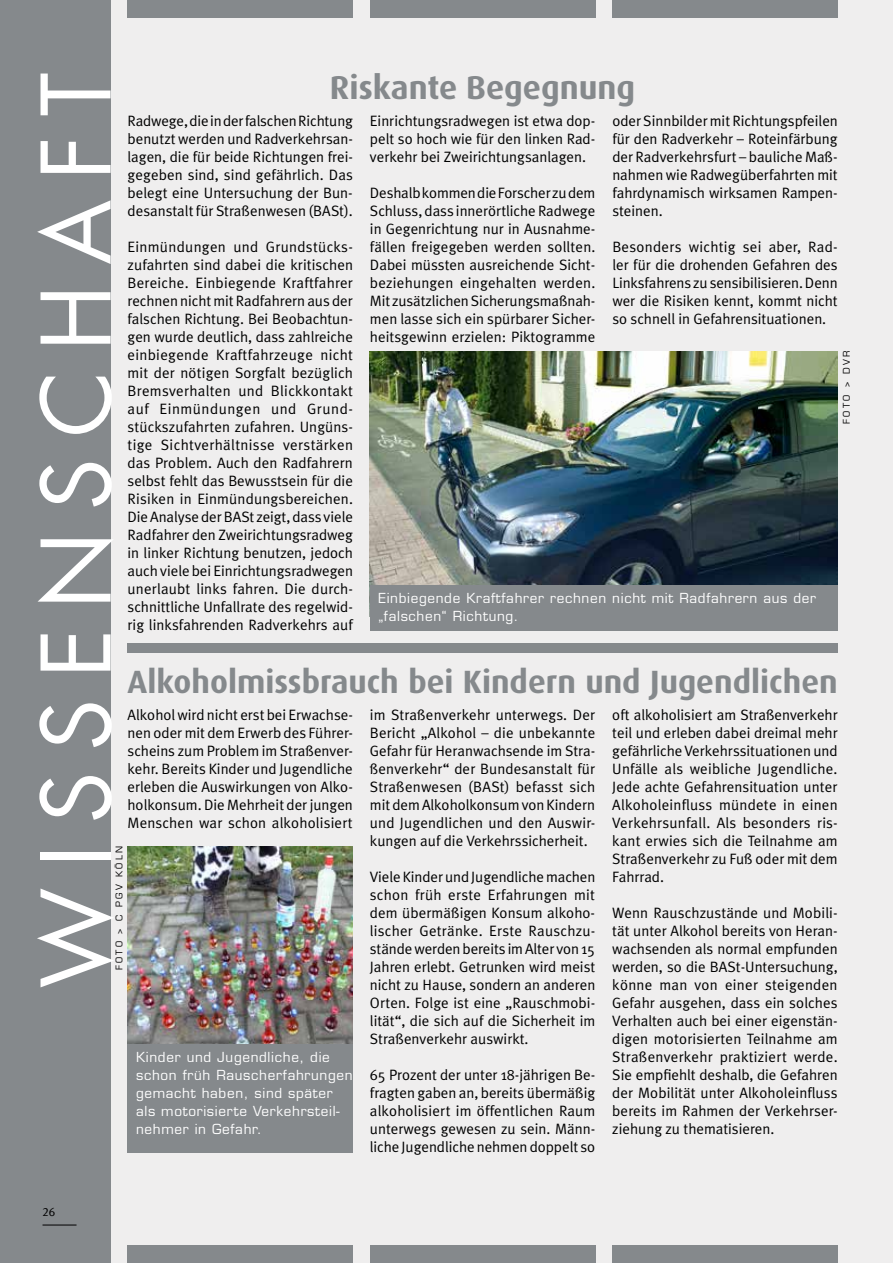
<style>
.page{position:relative;width:893px;height:1263px;background:#fff}
.page>*{position:absolute;margin:0;border:0;box-sizing:border-box;transform-origin:0 0}
.t1{font:105px "Futura T";letter-spacing:.175em;color:#fff}
.t2{font:700 33px "Dax";color:#85898c}
.t3{font:700 32.25px "Dax";color:#85898c}
.t4{font:15px/18px "Meta Plus Normal";color:#000;text-align:justify}
.t5{font:13.5px/18px "Eurostile";letter-spacing:.05em;color:#fff}
.t6{font:12px "Meta Plus Normal Caps";color:#000}
.t7{font:9px "Eurostile";letter-spacing:.25em;color:#000}
</style>
<div class="page">
<div style="left:75px;top:0;width:818px;height:1263px;background:#efeeee"></div>
<div style="left:0;top:0;width:111px;height:1263px;background:#85898c"></div>
<div style="left:370px;top:1246px;width:225px;height:17px;background:#85898c"></div>
<div style="left:612px;top:1246px;width:226px;height:17px;background:#85898c"></div>
<div style="left:128px;top:1246px;width:225px;height:17px;background:#85898c"></div>
<div style="left:128px;top:0;width:225px;height:17px;background:#85898c"></div>
<div style="left:370px;top:0;width:225px;height:17px;background:#85898c"></div>
<div style="left:612px;top:0;width:226px;height:17px;background:#85898c"></div>
<img style="left:128px;top:846px;width:225px;height:198px">
<div style="left:128px;top:1044px;width:225px;height:108px;background:#85898c"></div>
<img style="left:370px;top:351px;width:468px;height:234px">
<div style="left:370px;top:585px;width:468px;height:45px;background:#85898c"></div>
<div style="left:128px;top:644px;width:710px;height:8px;background:#85898c"></div>
<hr style="left:43px;top:1225px;width:34px;height:1px;background:#000">
<h2 class="t2" style="left:330px;top:69px;width:307px">Riskante Begegnung</h2>
<h1 class="t1" style="left:14px;top:988px;width:918px;rotate:-90deg">Wissen schaft</h1>
<p class="t4" style="left:128px;top:112px;width:227px">Radwege, die in der falschen Richtung benutzt werden und Radverkehrsan&shy;lagen, die für beide Richtungen frei&shy;gegeben sind, sind gefährlich. Das belegt eine Untersuchung der Bun&shy;desanstalt für Straßenwesen (BASt).</p>
<p class="t4" style="left:128px;top:238px;width:227px">Einmündungen und Grundstücks&shy;zufahrten sind dabei die kritischen Bereiche. Einbiegende Kraftfahrer rechnen nicht mit Radfahrern aus der falschen Richtung. Bei Beobachtun&shy;gen wurde deutlich, dass zahlreiche einbiegende Kraftfahrzeuge nicht mit der nötigen Sorgfalt bezüglich Bremsverhalten und Blickkontakt auf Einmündungen und Grund&shy;stückszufahrten zufahren. Ungüns&shy;tige Sichtverhältnisse verstärken das Problem. Auch den Radfahrern selbst fehlt das Bewusstsein für die Risiken in Einmündungsbereichen.<br>Die Analyse der BASt zeigt, dass viele Radfahrer den Zweirichtungsradweg in linker Richtung benutzen, jedoch auch viele bei Einrichtungsradwegen unerlaubt links fahren. Die durch&shy;schnittliche Unfallrate des regelwid&shy;rig linksfahrenden Radverkehrs auf</p>
<p class="t4" style="left:612px;top:112px;width:227px">oder Sinnbilder mit Richtungspfeilen für den Radverkehr – Roteinfärbung der Radverkehrsfurt – bauliche Maß&shy;nahmen wie Radwegüberfahrten mit fahrdynamisch wirksamen Rampen&shy;steinen.</p>
<p class="t4" style="left:612px;top:238px;width:227px">Besonders wichtig sei aber, Rad&shy;ler für die drohenden Gefahren des Linksfahrens zu sensibilisieren. Denn wer die Risiken kennt, kommt nicht so schnell in Gefahrensituationen.</p>
<p class="t4" style="left:370px;top:112px;width:227px">Einrichtungsradwegen ist etwa dop&shy;pelt so hoch wie für den linken Rad&shy;verkehr bei Zweirichtungsanlagen.</p>
<p class="t4" style="left:370px;top:184px;width:227px">Deshalb kommen die Forscher zu dem Schluss, dass innerörtliche Radwege in Gegenrichtung nur in Ausnahme&shy;fällen freigegeben werden sollten.<br>Dabei müssten ausreichende Sicht&shy;beziehungen eingehalten werden.<br>Mit zusätzlichen Sicherungsmaßnah&shy;men lasse sich ein spürbarer Sicher&shy;heitsgewinn erzielen: Piktogramme</p>
<p class="t7" style="left:841px;top:424px;width:73px;rotate:-90deg">FOTO &gt; DVR</p>
<p class="t5" style="left:378px;top:589px;width:439px">Einbiegende Kraftfahrer rechnen nicht mit Radfahrern aus der „falschen“ Richtung.</p>
<h3 class="t3" style="left:128px;top:664px;width:712px">Alkoholmissbrauch bei Kindern und Jugendlichen</h3>
<p class="t4" style="left:612px;top:706px;width:227px">oft alkoholisiert am Straßenverkehr teil und erleben dabei dreimal mehr gefährliche Verkehrssituationen und Unfälle als weibliche Jugendliche.<br>Jede achte Gefahrensituation unter Alkoholeinfluss mündete in einen Verkehrsunfall. Als besonders ris&shy;kant erwies sich die Teilnahme am Straßenverkehr zu Fuß oder mit dem Fahrrad.</p>
<p class="t4" style="left:612px;top:904px;width:227px">Wenn Rauschzustände und Mobili&shy;tät unter Alkohol bereits von Heran&shy;wachsenden als normal empfunden werden, so die BASt-Untersuchung, könne man von einer steigenden Gefahr ausgehen, dass ein solches Verhalten auch bei einer eigenstän&shy;digen motorisierten Teilnahme am Straßenverkehr praktiziert werde.<br>Sie empfiehlt deshalb, die Gefahren der Mobilität unter Alkoholeinfluss bereits im Rahmen der Verkehrser&shy;ziehung zu thematisieren.</p>
<p class="t4" style="left:128px;top:706px;width:227px">Alkohol wird nicht erst bei Erwachse&shy;nen oder mit dem Erwerb des Führer&shy;scheins zum Problem im Straßenver&shy;kehr. Bereits Kinder und Jugendliche erleben die Auswirkungen von Alko&shy;holkonsum. Die Mehrheit der jungen Menschen war schon alkoholisiert</p>
<p class="t4" style="left:370px;top:706px;width:227px">im Straßenverkehr unterwegs. Der Bericht „Alkohol – die unbekannte Gefahr für Heranwachsende im Stra&shy;ßenverkehr“ der Bundesanstalt für Straßenwesen (BASt) befasst sich mit dem Alkoholkonsum von Kindern und Jugendlichen und den Auswir&shy;kungen auf die Verkehrssicherheit.</p>
<p class="t4" style="left:370px;top:868px;width:227px">Viele Kinder und Jugendliche machen schon früh erste Erfahrungen mit dem übermäßigen Konsum alkoho&shy;lischer Getränke. Erste Rauschzu&shy;stände werden bereits im Alter von 15<br>Jahren erlebt. Getrunken wird meist nicht zu Hause, sondern an anderen Orten. Folge ist eine „Rauschmobi&shy;lität“, die sich auf die Sicherheit im Straßenverkehr auswirkt.</p>
<p class="t4" style="left:370px;top:1066px;width:227px">65 Prozent der unter 18-jährigen Be&shy;fragten gaben an, bereits übermäßig alkoholisiert im öffentlichen Raum unterwegs gewesen zu sein. Männ&shy;liche Jugendliche nehmen doppelt so</p>
<p class="t7" style="left:114px;top:970px;width:124px;rotate:-90deg">FOTO &gt; C PGV Köln</p>
<p class="t5" style="left:136px;top:1048px;width:218px">Kinder und Jugendliche, die schon früh Rauscherfahrungen gemacht haben, sind später als motorisierte Verkehrsteil&shy;nehmer in Gefahr.</p>
<p class="t6" style="left:43px;top:1204px;width:14px">26</p>
</div>
